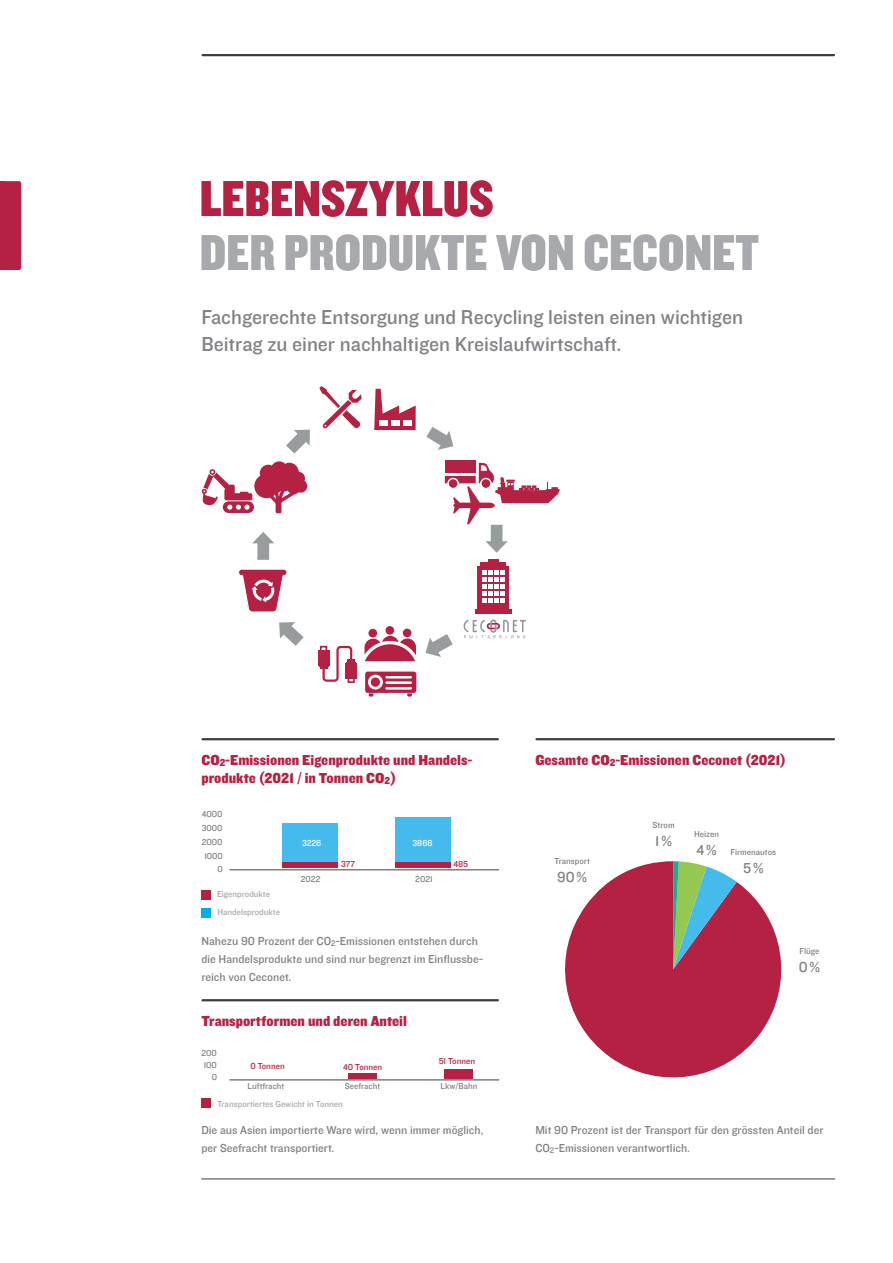
<style>
.page{position:relative;width:893px;height:1263px;background:#fff}
.page>*{position:absolute;margin:0;border:0;box-sizing:border-box;transform-origin:0 0}
.t1{font:52.5px "Knockout HTF70 Full Welterwt";color:#a8a9ad}
.t2{font:52.5px "Knockout HTF70 Full Welterwt";color:#b42143}
.t3{font:21px/27px "Knockout HTF31 Junior Middlewt";color:#808285}
.t4{font:15px/18px "Knockout HTF71 Full Middlewt";color:#b42143}
.t5{font:15px "Knockout HTF31 Junior Middlewt";color:#808285}
.t6{font:12px/18px "Knockout HTF31 Junior Middlewt";color:#808285}
.t7{font:9px "Knockout HTF31 Junior Middlewt";color:#808285}
.t8{font:9px "Knockout HTF31 Junior Middlewt";color:#a8a9ad}
.t9{font:9px "Knockout HTF31 Junior Middlewt";color:#b42143}
.t10{font:9px "Knockout HTF31 Junior Middlewt";color:#fff}
.s1{font-size:10.5px}
.s2{font-size:8.4px}
</style>
<div class="page">
<svg style="left:565px;top:861px;width:217px;height:217px;fill:#b42143"></svg>
<svg style="left:673px;top:861px;width:64px;height:108px;background:#8e8483"></svg>
<div style="left:0;top:181px;width:21px;height:89px;background:#b42143;border-radius:3px"></div>
<div style="left:0;top:181px;width:5px;height:89px;background:#b42143"></div>
<hr style="left:203px;top:54px;width:631px;height:2px;background:#3e3e3f">
<hr style="left:202px;top:1179px;width:633px;height:1px;background:#3e3e3f">
<hr style="left:203px;top:738px;width:295px;height:2px;background:#3e3e3f">
<hr style="left:203px;top:999px;width:295px;height:2px;background:#3e3e3f">
<hr style="left:536px;top:738px;width:298px;height:2px;background:#3e3e3f">
<svg style="left:374px;top:389px;width:42px;height:41px"></svg>
<div style="left:445px;top:460px;width:31px;height:13px;background:#b42143"></div>
<svg style="left:252px;top:532px;width:22px;height:28px"></svg>
<svg style="left:425px;top:634px;width:28px;height:23px"></svg>
<svg style="left:279px;top:622px;width:25px;height:24px"></svg>
<svg style="left:286px;top:430px;width:24px;height:24px"></svg>
<svg style="left:426px;top:427px;width:27px;height:23px"></svg>
<div style="left:380px;top:420px;width:8px;height:6px;background:#fff"></div>
<div style="left:403px;top:420px;width:8px;height:6px;background:#fff"></div>
<div style="left:392px;top:420px;width:8px;height:6px;background:#fff"></div>
<svg style="left:365px;top:672px;width:51px;height:24px"></svg>
<div style="left:239px;top:570px;width:47px;height:5px;background:#b42143;border-radius:3px"></div>
<svg style="left:243px;top:575px;width:40px;height:36px"></svg>
<svg style="left:319px;top:386px;width:42px;height:43px"></svg>
<svg style="left:445px;top:463px;width:115px;height:90px"></svg>
<div style="left:477px;top:566px;width:32px;height:45px;background:#b42143"></div>
<svg style="left:482px;top:570px;width:22px;height:32px"></svg>
<hr style="left:488px;top:559px;width:11px;height:4px;background:#b42143">
<hr style="left:481px;top:562px;width:25px;height:4px;background:#b42143">
<div style="left:475px;top:609px;width:36px;height:5px;background:#b42143"></div>
<div style="left:368px;top:629px;width:9px;height:8px;background:#b42143;border-radius:50%"></div>
<div style="left:385px;top:626px;width:9px;height:9px;background:#b42143;border-radius:50%"></div>
<div style="left:403px;top:629px;width:8px;height:8px;background:#b42143;border-radius:50%"></div>
<svg style="left:365px;top:636px;width:51px;height:25px"></svg>
<div style="left:320px;top:646px;width:7px;height:8px;border:2px solid #b42143"></div>
<div style="left:320px;top:660px;width:7px;height:9px;background:#b42143"></div>
<div style="left:318px;top:650px;width:11px;height:16px;background:#b42143"></div>
<div style="left:319px;top:654px;width:9px;height:13px;background:#b42143"></div>
<div style="left:348px;top:675px;width:7px;height:8px;border:2px solid #b42143"></div>
<div style="left:347px;top:660px;width:8px;height:9px;background:#b42143"></div>
<div style="left:346px;top:663px;width:11px;height:15px;background:#b42143"></div>
<div style="left:347px;top:662px;width:9px;height:13px;background:#b42143"></div>
<svg style="left:321px;top:645px;width:32px;height:38px"></svg>
<div style="left:260px;top:465px;width:17px;height:17px;background:#b42143;border-radius:50%"></div>
<div style="left:271px;top:461px;width:17px;height:17px;background:#b42143;border-radius:50%"></div>
<div style="left:280px;top:463px;width:19px;height:18px;background:#b42143;border-radius:50%"></div>
<div style="left:294px;top:479px;width:13px;height:14px;background:#b42143;border-radius:50%"></div>
<div style="left:292px;top:472px;width:13px;height:13px;background:#b42143;border-radius:50%"></div>
<div style="left:287px;top:481px;width:13px;height:13px;background:#b42143;border-radius:50%"></div>
<div style="left:278px;top:478px;width:13px;height:13px;background:#b42143;border-radius:50%"></div>
<div style="left:272px;top:473px;width:13px;height:13px;background:#b42143;border-radius:50%"></div>
<div style="left:282px;top:473px;width:14px;height:13px;background:#b42143;border-radius:50%"></div>
<div style="left:254px;top:474px;width:24px;height:24px;background:#b42143;border-radius:50%"></div>
<div style="left:276px;top:500px;width:5px;height:13px;background:#b42143;border-radius:2px"></div>
<svg style="left:266px;top:487px;width:32px;height:17px"></svg>
<svg style="left:201px;top:469px;width:53px;height:44px"></svg>
<svg style="left:464px;top:619px;width:62px;height:19px"></svg>
<div style="left:201px;top:890px;width:9px;height:9px;background:#b42143"></div>
<div style="left:201px;top:1098px;width:9px;height:9px;background:#b42143"></div>
<div style="left:201px;top:908px;width:9px;height:9px;background:#00aeef"></div>
<div style="left:348px;top:1073px;width:29px;height:6px;background:#b42143"></div>
<div style="left:282px;top:862px;width:55px;height:6px;background:#b42143"></div>
<div style="left:282px;top:824px;width:55px;height:38px;background:#44bbec"></div>
<div style="left:395px;top:818px;width:55px;height:46px;background:#44bbec"></div>
<div style="left:395px;top:862px;width:55px;height:6px;background:#b42143"></div>
<div style="left:444px;top:1069px;width:29px;height:10px;background:#b42143"></div>
<hr style="left:230px;top:869px;width:269px;height:1px;background:#3e3e3f">
<hr style="left:230px;top:1080px;width:269px;height:1px;background:#3e3e3f">
<p class="t2" style="left:200px;top:171px;width:296px">LEBENSZYKLUS</p>
<p class="t1" style="left:200px;top:225px;width:561px">DER PRODUKTE VON CECONET</p>
<p class="t3" style="left:201px;top:304px;width:543px">Fachgerechte Entsorgung und Recycling leisten einen wichtigen<br>Beitrag zu einer nachhaltigen Kreislaufwirtschaft.</p>
<p class="t4" style="left:201px;top:751px;width:273px">CO<span class="s1">2</span>-Emissionen Eigenprodukte und Handels&shy;produkte (2021 / in Tonnen CO<span class="s1">2</span>)</p>
<p class="t7" style="left:202px;top:809px;width:22px">4000</p>
<p class="t7" style="left:202px;top:823px;width:22px">3000</p>
<p class="t7" style="left:202px;top:837px;width:22px">2000</p>
<p class="t7" style="left:204px;top:851px;width:20px">1000</p>
<p class="t7" style="left:217px;top:864px;width:7px">0</p>
<p class="t8" style="left:217px;top:890px;width:54px">Eigenprodukte</p>
<p class="t8" style="left:217px;top:908px;width:64px">Handelsprodukte</p>
<p class="t10" style="left:302px;top:838px;width:21px">3226</p>
<p class="t10" style="left:413px;top:838px;width:21px">3866</p>
<p class="t9" style="left:341px;top:859px;width:16px">377</p>
<p class="t9" style="left:453px;top:859px;width:16px">485</p>
<p class="t7" style="left:301px;top:874px;width:21px">2022</p>
<p class="t7" style="left:415px;top:874px;width:19px">2021</p>
<p class="t6" style="left:201px;top:932px;width:278px">Nahezu 90 Prozent der CO<span class="s2">2</span>-Emissionen entstehen durch</p>
<p class="t6" style="left:201px;top:950px;width:283px">die Handelsprodukte und sind nur begrenzt im Einflussbe&shy;reich von Ceconet.</p>
<p class="t4" style="left:201px;top:1012px;width:207px">Transportformen und deren Anteil</p>
<p class="t7" style="left:201px;top:1048px;width:17px">200</p>
<p class="t7" style="left:204px;top:1060px;width:15px">100</p>
<p class="t7" style="left:212px;top:1072px;width:7px">0</p>
<p class="t9" style="left:250px;top:1061px;width:36px">0 Tonnen</p>
<p class="t9" style="left:343px;top:1062px;width:41px">40 Tonnen</p>
<p class="t7" style="left:248px;top:1081px;width:38px">Luftfracht</p>
<p class="t7" style="left:345px;top:1081px;width:37px">Seefracht</p>
<p class="t8" style="left:217px;top:1099px;width:127px">Transportiertes Gewicht in Tonnen</p>
<p class="t9" style="left:439px;top:1056px;width:38px">51 Tonnen</p>
<p class="t7" style="left:440px;top:1081px;width:39px">Lkw/Bahn</p>
<p class="t6" style="left:201px;top:1121px;width:284px">Die aus Asien importierte Ware wird, wenn immer möglich, per Seefracht transportiert.</p>
<p class="t4" style="left:535px;top:751px;width:252px">Gesamte CO<span class="s1">2</span>-Emissionen Ceconet (2021)</p>
<p class="t7" style="left:554px;top:856px;width:37px">Transport</p>
<p class="t5" style="left:557px;top:869px;width:31px">90%</p>
<p class="t7" style="left:652px;top:820px;width:24px">Strom</p>
<p class="t5" style="left:655px;top:833px;width:18px">1%</p>
<p class="t7" style="left:694px;top:829px;width:27px">Heizen</p>
<p class="t5" style="left:696px;top:842px;width:22px">4%</p>
<p class="t7" style="left:730px;top:847px;width:47px">Firmenautos</p>
<p class="t5" style="left:743px;top:860px;width:22px">5%</p>
<p class="t7" style="left:799px;top:946px;width:21px">Flüge</p>
<p class="t5" style="left:799px;top:959px;width:23px">0%</p>
<p class="t6" style="left:535px;top:1121px;width:290px">Mit 90 Prozent ist der Transport für den grössten Anteil der<br>CO<span class="s2">2</span>-Emissionen verantwortlich.</p>
</div>
